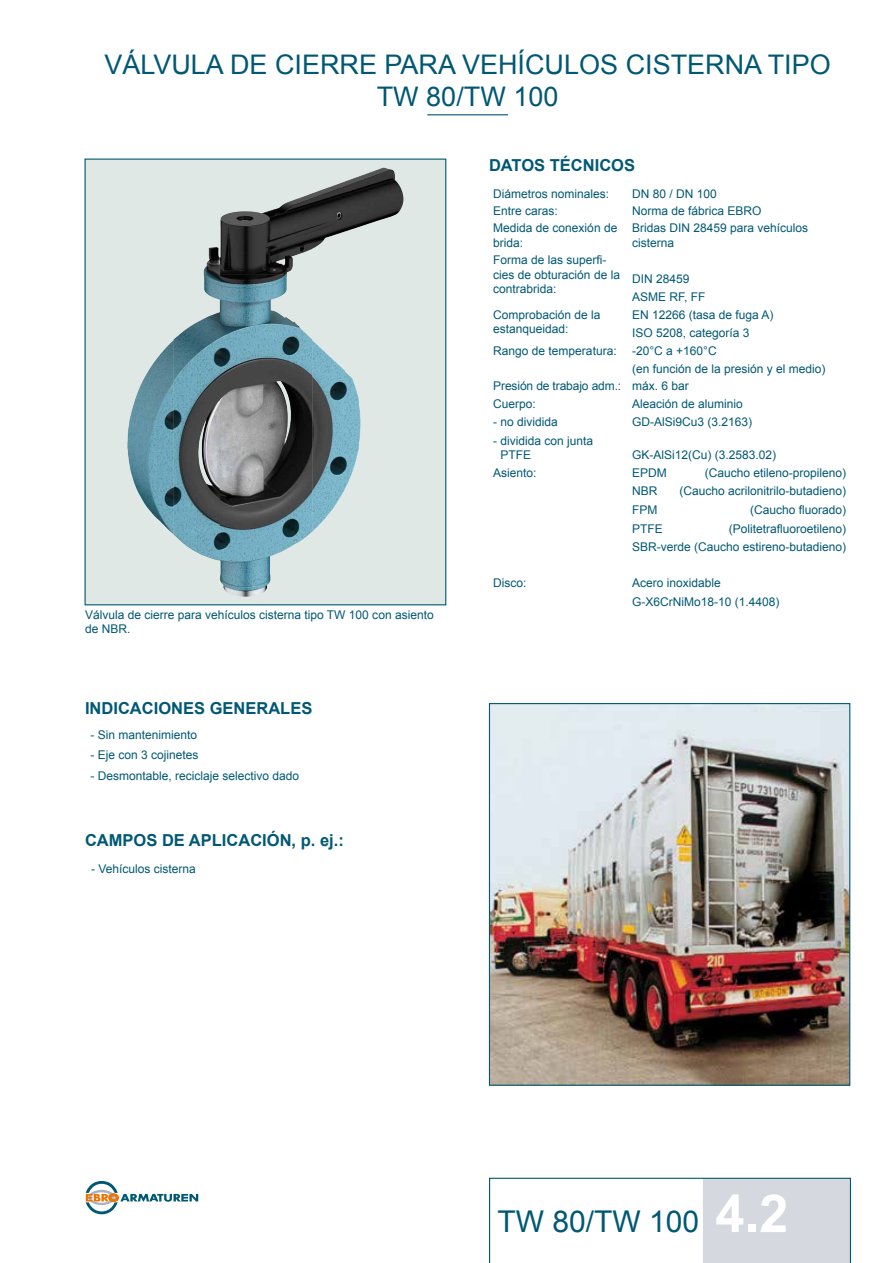
<style>
.page{position:relative;width:893px;height:1263px;background:#fff}
.page>*{position:absolute;margin:0;border:0;box-sizing:border-box;transform-origin:0 0}
.t1{font:30px "Arial";color:#005874}
.t2{font:27px/32.4px "Arial";color:#005874;text-align:center}
.t3{font:700 16.5px "Arial";color:#005874}
.t4{font:12px/14.4px "Arial";color:#005874}
.s1{font-weight:700;font-size:52.5px;color:#fff}
</style>
<div class="page">
<svg style="left:86px;top:1181px;width:112px;height:33px"></svg>
<hr style="left:427px;top:114px;width:81px;height:1px;background:#005874">
<div style="left:85px;top:159px;width:361px;height:446px;background:#e0e8e5"></div>
<img style="left:220px;top:167px;width:183px;height:108px">
<img style="left:173px;top:247px;width:47px;height:314px">
<img style="left:220px;top:275px;width:92px;height:268px">
<img style="left:127px;top:339px;width:47px;height:195px">
<img style="left:312px;top:340px;width:47px;height:192px">
<img style="left:359px;top:405px;width:2px;height:37px">
<img style="left:220px;top:543px;width:77px;height:54px">
<img style="left:491px;top:705px;width:357px;height:379px">
<div style="left:489px;top:703px;width:361px;height:383px;border:1px solid #005874"></div>
<svg style="left:489px;top:1178px;width:362px;height:85px"></svg>
<h2 class="t2" style="left:104px;top:48px;width:728px">VÁLVULA DE CIERRE PARA VEHÍCULOS CISTERNA TIPO<br>TW 80/TW 100</h2>
<h3 class="t3" style="left:489px;top:154px;width:148px">DATOS TÉCNICOS</h3>
<p class="t4" style="left:493px;top:187px;width:118px">Diámetros nominales:</p>
<p class="t4" style="left:632px;top:187px;width:86px">DN 80 / DN 100</p>
<p class="t4" style="left:493px;top:204px;width:66px">Entre caras:</p>
<p class="t4" style="left:632px;top:204px;width:131px">Norma de fábrica EBRO</p>
<p class="t4" style="left:493px;top:221px;width:126px">Medida de conexión de brida:</p>
<p class="t4" style="left:632px;top:221px;width:178px">Bridas DIN 28459 para vehículos cisterna</p>
<p class="t4" style="left:493px;top:253px;width:128px">Forma de las superfi&shy;cies de obturación de la contrabrida:</p>
<p class="t4" style="left:632px;top:269px;width:75px;line-height:18.6px">DIN 28459<br>ASME RF, FF</p>
<p class="t4" style="left:493px;top:307px;width:109px">Comprobación de la estanqueidad:</p>
<p class="t4" style="left:632px;top:305px;width:143px;line-height:18.6px">EN 12266 (tasa de fuga A)<br>ISO 5208, categoría 3</p>
<p class="t4" style="left:493px;top:343px;width:125px">Rango de temperatura:</p>
<p class="t4" style="left:632px;top:341px;width:195px;line-height:18.6px">-20°C a +160°C<br>(en función de la presión y el medio)</p>
<p class="t4" style="left:493px;top:378px;width:197px;line-height:17.2px">Presión de trabajo adm.: máx. 6 bar<br>Cuerpo:</p>
<p class="t4" style="left:493px;top:415px;width:66px">- no dividida</p>
<p class="t4" style="left:501px;top:434px;width:94px;text-indent:-7px">- dividida con junta<br>PTFE</p>
<p class="t4" style="left:632px;top:394px;width:122px;line-height:18.6px">Aleación de aluminio<br>GD-AlSi9Cu3 (3.2163)</p>
<p class="t4" style="left:632px;top:448px;width:146px">GK-AlSi12(Cu) (3.2583.02)</p>
<p class="t4" style="left:493px;top:465px;width:45px">Asiento:</p>
<p class="t4" style="left:632px;top:465px;width:36px">EPDM</p>
<p class="t4" style="left:705px;top:465px;width:143px">(Caucho etileno-propileno)</p>
<p class="t4" style="left:632px;top:484px;width:27px">NBR</p>
<p class="t4" style="left:679px;top:484px;width:168px">(Caucho acrilonitrilo-butadieno)</p>
<p class="t4" style="left:632px;top:503px;width:27px">FPM</p>
<p class="t4" style="left:750px;top:503px;width:98px">(Caucho fluorado)</p>
<p class="t4" style="left:632px;top:521px;width:32px">PTFE</p>
<p class="t4" style="left:632px;top:519px;width:216px;line-height:18.6px;text-align:right">(Politetrafluoroetileno)<br>SBR-verde (Caucho estireno-butadieno)</p>
<p class="t4" style="left:85px;top:608px;width:350px">Válvula de cierre para vehículos cisterna tipo TW 100 con asiento de NBR.</p>
<h3 class="t3" style="left:85px;top:697px;width:229px">INDICACIONES GENERALES</h3>
<p class="t4" style="left:90px;top:727px;width:108px">- Sin mantenimiento</p>
<p class="t4" style="left:90px;top:748px;width:110px">- Eje con 3 cojinetes</p>
<p class="t4" style="left:90px;top:769px;width:210px">- Desmontable, reciclaje selectivo dado</p>
<h3 class="t3" style="left:85px;top:829px;width:260px">CAMPOS DE APLICACIÓN, p. ej.:</h3>
<p class="t4" style="left:91px;top:862px;width:106px">- Vehículos cisterna</p>
<p class="t4" style="left:493px;top:576px;width:35px">Disco:</p>
<p class="t4" style="left:632px;top:574px;width:149px;line-height:18.6px">Acero inoxidable<br>G-X6CrNiMo18-10 (1.4408)</p>
<h1 class="t1" style="left:497px;top:1201px;width:292px">TW 80/TW 100 <span class="s1">4.2</span></h1>
</div>
